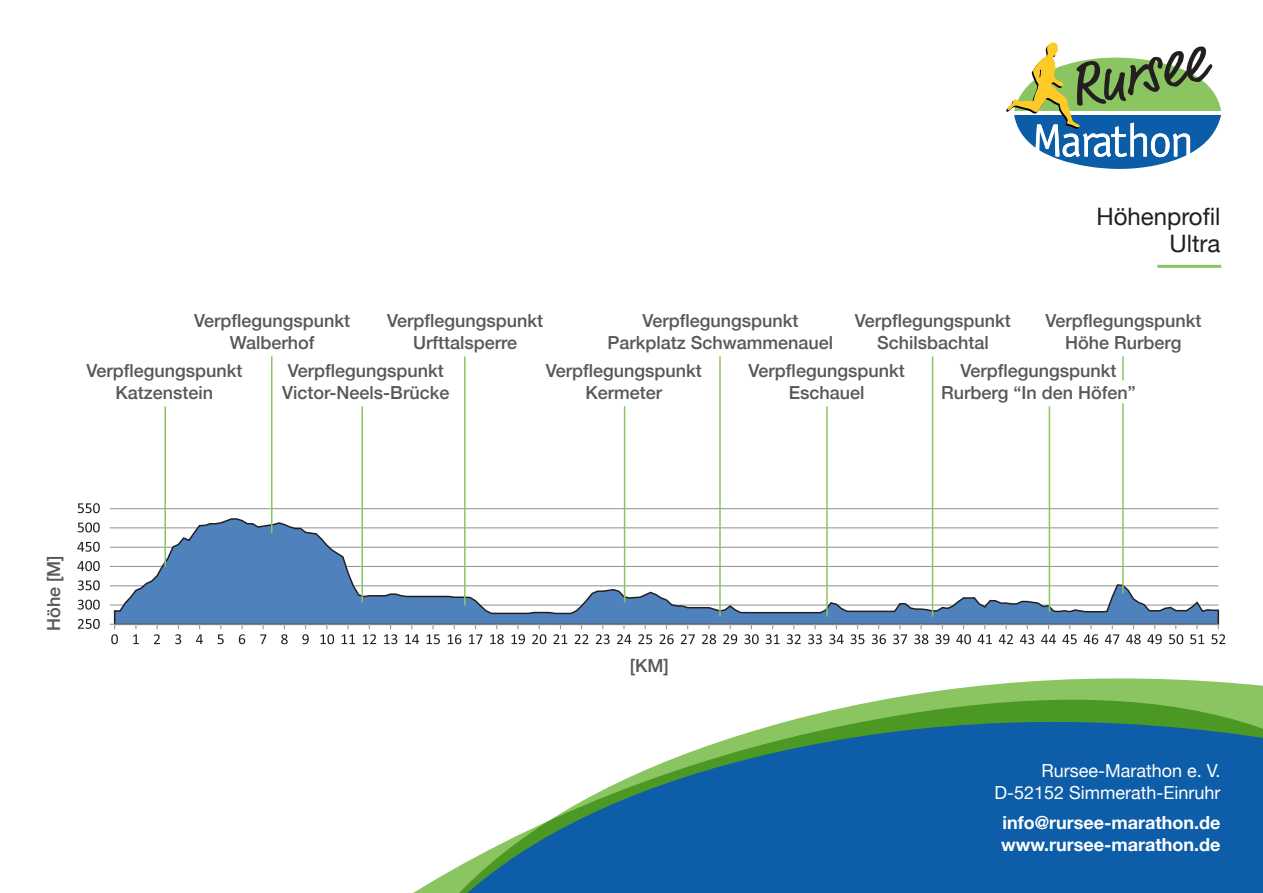
<style>
.page{position:relative;width:1263px;height:893px;background:#fff}
.page>*{position:absolute;margin:0;border:0;box-sizing:border-box;transform-origin:0 0}
.t1{font:24px/27px "Helvetica Neue";color:#231f20;text-align:right}
.t2{font:500 18px/21.6px "Helvetica Neue";color:#57585a;text-align:center}
.t3{font:700 18px/21.6px "Helvetica Neue";color:#fff}
.t4{font:18px/21.6px "Helvetica Neue";color:#fff;text-align:right}
</style>
<div class="page">
<hr style="left:115px;top:508px;width:1103px;height:1px;background:#989a9d">
<svg style="left:113px;top:517px;width:1107px;height:109px"></svg>
<hr style="left:115px;top:624px;width:1103px;height:1px;background:#989a9d">
<svg style="left:78px;top:619px;width:22px;height:10px"></svg>
<svg style="left:78px;top:600px;width:22px;height:10px"></svg>
<svg style="left:78px;top:580px;width:22px;height:10px"></svg>
<svg style="left:77px;top:561px;width:23px;height:10px"></svg>
<svg style="left:77px;top:542px;width:23px;height:10px"></svg>
<svg style="left:78px;top:522px;width:22px;height:10px"></svg>
<svg style="left:78px;top:503px;width:22px;height:10px"></svg>
<svg style="left:110px;top:624px;width:8px;height:20px"></svg>
<svg style="left:133px;top:624px;width:6px;height:20px"></svg>
<svg style="left:154px;top:624px;width:6px;height:20px"></svg>
<svg style="left:175px;top:624px;width:6px;height:20px"></svg>
<svg style="left:196px;top:624px;width:7px;height:20px"></svg>
<svg style="left:218px;top:624px;width:6px;height:20px"></svg>
<svg style="left:239px;top:624px;width:6px;height:20px"></svg>
<svg style="left:260px;top:624px;width:6px;height:20px"></svg>
<svg style="left:281px;top:624px;width:7px;height:20px"></svg>
<svg style="left:302px;top:624px;width:7px;height:20px"></svg>
<svg style="left:320px;top:624px;width:14px;height:20px"></svg>
<svg style="left:342px;top:624px;width:13px;height:20px"></svg>
<svg style="left:363px;top:624px;width:13px;height:20px"></svg>
<svg style="left:384px;top:624px;width:13px;height:20px"></svg>
<svg style="left:405px;top:624px;width:14px;height:20px"></svg>
<svg style="left:427px;top:624px;width:13px;height:20px"></svg>
<svg style="left:448px;top:624px;width:13px;height:20px"></svg>
<svg style="left:469px;top:624px;width:13px;height:20px"></svg>
<svg style="left:490px;top:624px;width:14px;height:20px"></svg>
<svg style="left:511px;top:624px;width:14px;height:20px"></svg>
<svg style="left:532px;top:624px;width:14px;height:20px"></svg>
<svg style="left:553px;top:624px;width:14px;height:20px"></svg>
<svg style="left:575px;top:624px;width:13px;height:20px"></svg>
<svg style="left:596px;top:624px;width:14px;height:20px"></svg>
<svg style="left:617px;top:624px;width:14px;height:20px"></svg>
<svg style="left:638px;top:624px;width:14px;height:20px"></svg>
<svg style="left:660px;top:624px;width:14px;height:20px"></svg>
<svg style="left:681px;top:624px;width:14px;height:20px"></svg>
<svg style="left:702px;top:624px;width:14px;height:20px"></svg>
<svg style="left:723px;top:624px;width:14px;height:20px"></svg>
<svg style="left:744px;top:624px;width:15px;height:20px"></svg>
<svg style="left:766px;top:624px;width:14px;height:20px"></svg>
<svg style="left:787px;top:624px;width:14px;height:20px"></svg>
<svg style="left:808px;top:624px;width:14px;height:20px"></svg>
<svg style="left:829px;top:624px;width:15px;height:20px"></svg>
<svg style="left:850px;top:624px;width:14px;height:20px"></svg>
<svg style="left:872px;top:624px;width:14px;height:20px"></svg>
<svg style="left:893px;top:624px;width:14px;height:20px"></svg>
<svg style="left:914px;top:624px;width:14px;height:20px"></svg>
<svg style="left:935px;top:624px;width:14px;height:20px"></svg>
<svg style="left:956px;top:624px;width:15px;height:20px"></svg>
<svg style="left:977px;top:624px;width:15px;height:20px"></svg>
<svg style="left:999px;top:624px;width:14px;height:20px"></svg>
<svg style="left:1020px;top:624px;width:14px;height:20px"></svg>
<svg style="left:1041px;top:624px;width:15px;height:20px"></svg>
<svg style="left:1062px;top:624px;width:15px;height:20px"></svg>
<svg style="left:1084px;top:624px;width:14px;height:20px"></svg>
<svg style="left:1105px;top:624px;width:14px;height:20px"></svg>
<svg style="left:1126px;top:624px;width:15px;height:20px"></svg>
<svg style="left:1147px;top:624px;width:15px;height:20px"></svg>
<svg style="left:1169px;top:624px;width:14px;height:20px"></svg>
<svg style="left:1190px;top:624px;width:14px;height:20px"></svg>
<svg style="left:1211px;top:624px;width:14px;height:20px"></svg>
<svg style="left:1006px;top:43px;width:215px;height:126px"></svg>
<hr style="left:1157px;top:265px;width:64px;height:3px;background:#8bc561">
<hr style="left:164px;top:406px;width:2px;height:160px;background:#8bc561">
<hr style="left:361px;top:406px;width:2px;height:196px;background:#8bc561">
<hr style="left:624px;top:406px;width:1px;height:196px;background:#8bc561">
<hr style="left:826px;top:406px;width:2px;height:211px;background:#8bc561">
<hr style="left:1049px;top:406px;width:1px;height:205px;background:#8bc561">
<hr style="left:464px;top:356px;width:2px;height:249px;background:#8bc561">
<hr style="left:719px;top:356px;width:2px;height:261px;background:#8bc561">
<hr style="left:932px;top:356px;width:1px;height:261px;background:#8bc561">
<hr style="left:1122px;top:403px;width:2px;height:190px;background:#8bc561">
<hr style="left:1122px;top:356px;width:2px;height:24px;background:#8bc561">
<hr style="left:271px;top:356px;width:1px;height:177px;background:#8bc561">
<svg style="left:816px;top:678px;width:447px;height:36px;fill:#8bc561"></svg>
<svg style="left:413px;top:714px;width:850px;height:179px;fill:#0d5da8"></svg>
<p class="t2" style="left:194px;top:309px;width:158px">Verpflegungspunkt<br>Walberhof</p>
<p class="t1" style="left:1096px;top:204px;width:126px">Höhenprofil<br>Ultra</p>
<p class="t2" style="left:387px;top:309px;width:158px">Verpflegungspunkt<br>Urfttalsperre</p>
<p class="t2" style="left:607px;top:309px;width:227px">Verpflegungspunkt<br>Parkplatz Schwammenauel</p>
<p class="t2" style="left:855px;top:309px;width:158px">Verpflegungspunkt<br>Schilsbachtal</p>
<p class="t2" style="left:1045px;top:309px;width:158px">Verpflegungspunkt<br>Höhe Rurberg</p>
<p class="t2" style="left:87px;top:359px;width:157px">Verpflegungspunkt<br>Katzenstein</p>
<p class="t2" style="left:288px;top:359px;width:158px">Verpflegungspunkt</p>
<p class="t2" style="left:282px;top:380px;width:169px">Victor-Neels-Brücke</p>
<p class="t2" style="left:546px;top:359px;width:158px">Verpflegungspunkt</p>
<p class="t2" style="left:585px;top:380px;width:78px">Kermeter</p>
<p class="t2" style="left:749px;top:359px;width:158px">Verpflegungspunkt<br>Eschauel</p>
<p class="t2" style="left:941px;top:359px;width:196px">Verpflegungspunkt<br>Rurberg “In den Höfen”</p>
<p class="t2" style="left:41px;top:631px;width:77px;rotate:-90deg">Höhe [M]</p>
<p class="t2" style="left:630px;top:653px;width:40px">[KM]</p>
<p class="t4" style="left:994px;top:761px;width:228px">Rursee-Marathon e. V.<br>D-52152 Simmerath-Einruhr</p>
<p class="t3" style="left:1001px;top:812px;width:221px">info@rursee-marathon.de www.rursee-marathon.de</p>
</div>
